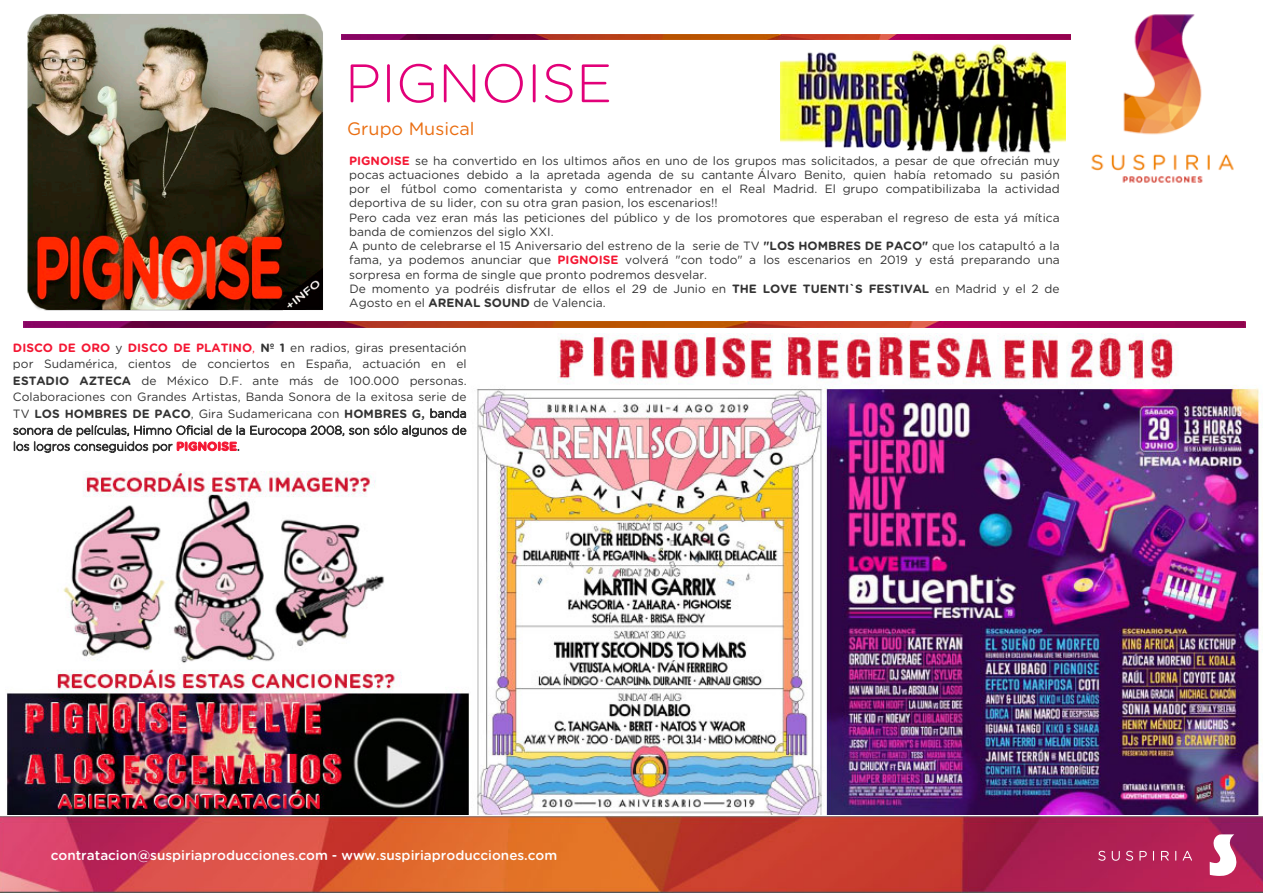
<style>
.page{position:relative;width:1263px;height:893px;background:#fff}
.page>*{position:absolute;margin:0;border:0;box-sizing:border-box;transform-origin:0 0}
.t1{font:300 54px "Gotham Rounded";color:#e20079}
.t2{font:18px "Gotham Rounded";color:#ea6d10}
.t3{font:500 13.5px "Gotham Rounded";color:#fff}
.t4{font:12px/14.2px "Gotham Rounded";color:#333;text-align:justify}
.s1{font-weight:700;color:#f41733}
.s2{font-weight:700}
.s3{color:#f41733}
.s4{font-weight:300}
</style>
<div class="page">
<img style="left:6px;top:333px;width:1257px;height:483px">
<img style="left:0;top:816px;width:1263px;height:77px">
<svg style="left:1210px;top:834px;width:27px;height:42px"></svg>
<svg style="left:1098px;top:851px;width:7px;height:10px"></svg>
<svg style="left:1112px;top:851px;width:8px;height:10px"></svg>
<svg style="left:1126px;top:851px;width:7px;height:10px"></svg>
<svg style="left:1139px;top:851px;width:8px;height:10px"></svg>
<svg style="left:1161px;top:851px;width:8px;height:10px"></svg>
<svg style="left:1183px;top:851px;width:9px;height:10px"></svg>
<img style="left:341px;top:35px;width:730px;height:5px">
<img style="left:24px;top:322px;width:1221px;height:5px">
<img style="left:1091px;top:14px;width:143px;height:169px">
<img style="left:27px;top:13px;width:296px;height:298px">
<img style="left:781px;top:34px;width:284px;height:120px">
<h1 class="t1" style="left:345px;top:47px;width:269px">PIGNOISE</h1>
<h2 class="t2" style="left:347px;top:117px;width:129px">Grupo Musical</h2>
<p class="t4" style="left:349px;top:153px;width:712px;text-align:left"><span class="s1">PIGNOISE</span> se ha convertido en los ultimos años en uno de los grupos mas solicitados, a pesar de que ofrecián muy pocas actuaciones debido a la apretada agenda de su cantante Álvaro Benito, quien había retomado su pasión por el fútbol como comentarista y como entrenador en el Real Madrid. El grupo compatibilizaba la actividad deportiva de su lider, con su otra gran pasion, los escenarios!!<br>Pero cada vez eran más las peticiones del público y de los promotores que esperaban el regreso de esta yá mítica banda de comienzos del siglo XXI.<br>A punto de celebrarse el 15 Aniversario del estreno de la serie de TV <span class="s2">"LOS HOMBRES DE PACO"</span> que los catapultó a la fama, ya podemos anunciar que <span class="s1">PIGNOISE</span> volverá "con todo" a los escenarios en 2019 y está preparando una sorpresa en forma de single que pronto podremos desvelar.<br>De momento ya podréis disfrutar de ellos el 29 de Junio en <span class="s2">THE LOVE TUENTI`S FESTIVAL</span> en Madrid y el 2 de Agosto en el <span class="s2">ARENAL SOUND</span> de Valencia.</p>
<p class="t4" style="left:13px;top:338px;width:455px;line-height:16.5px"><span class="s1">DISCO DE ORO</span> y <span class="s1">DISCO DE PLATINO</span><span class="s3">,</span> <span class="s2">Nº 1</span> en radios, giras presentación por Sudamérica, cientos de conciertos en España, actuación en el <span class="s2">ESTADIO AZTECA</span> de México D.F. ante más de 100.000 personas.<br>Colaboraciones con Grandes Artistas, Banda Sonora de la exitosa serie de TV <span class="s2">LOS HOMBRES DE PACO</span>, Gira Sudamericana con <span class="s2">HOMBRES G,</span> <span class="s4">banda sonora de películas, Himno Oficial de la Eurocopa 2008, son sólo algunos de los logros conseguidos por</span> <span class="s1">PIGNOISE</span><span class="s4">.</span></p>
<p class="t3" style="left:51px;top:845px;width:508px">contratacion@suspiriaproducciones.com - www.suspiriaproducciones.com</p>
</div>
